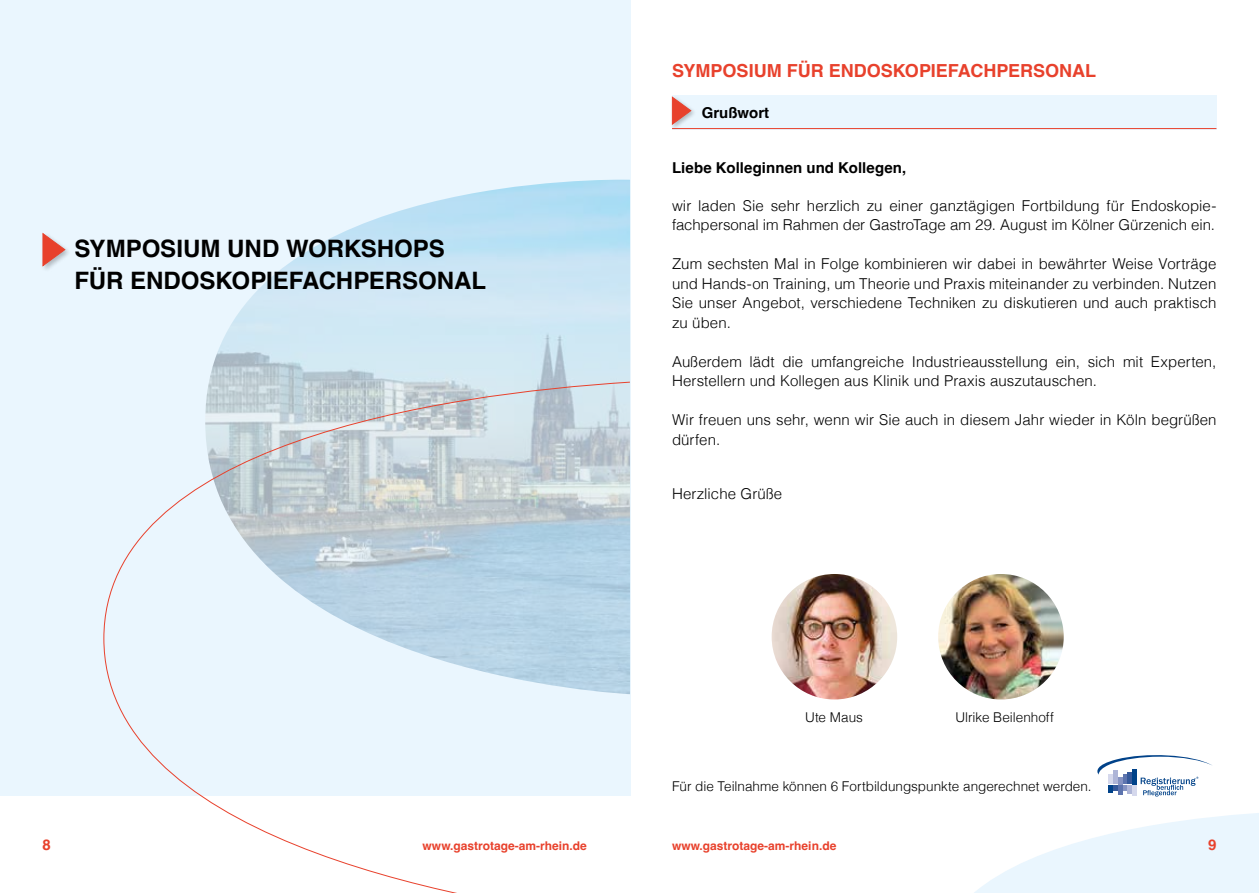
<style>
.page{position:relative;width:1259px;height:893px;background:#fff}
.page>*{position:absolute;margin:0;border:0;box-sizing:border-box;transform-origin:0 0}
.t1{font:700 24px/31.5px "Helvetica";color:#000}
.t2{font:700 18px "Helvetica";color:#e8412c}
.t3{font:300 15px/19.5px "Helvetica";letter-spacing:.005em;color:#000}
.t4{font:700 15px "Helvetica";color:#000}
.t5{font:700 15px "Helvetica";color:#e8412c}
.t6{font:300 13.5px "Helvetica";color:#000}
.t7{font:700 12px "Helvetica";color:#e8412c}
</style>
<div class="page">
<svg style="left:974px;top:813px;width:285px;height:80px"></svg>
<div style="left:672px;top:96px;width:544px;height:34px;background:#eaf6fe"></div>
<div style="left:0;top:0;width:630px;height:795px;background:#eaf6fe"></div>
<img style="left:209px;top:180px;width:421px;height:201px">
<div style="left:41px;top:232px;width:31px;height:41px;background:#000;opacity:.25"></div>
<svg style="left:42px;top:232px;width:24px;height:35px"></svg>
<svg style="left:103px;top:381px;width:528px;height:512px"></svg>
<hr style="left:672px;top:128px;width:544px;height:1px;background:#e8412c">
<div style="left:670px;top:95px;width:26px;height:35px;background:#000;opacity:.25"></div>
<svg style="left:671px;top:96px;width:21px;height:30px"></svg>
<img style="left:771px;top:574px;width:126px;height:125px;border-radius:63px">
<img style="left:938px;top:574px;width:125px;height:125px;border-radius:63px">
<svg style="left:1097px;top:755px;width:115px;height:41px"></svg>
<p class="t2" style="left:672px;top:60px;width:425px">SYMPOSIUM FÜR ENDOSKOPIEFACHPERSONAL</p>
<h1 class="t1" style="left:74px;top:236px;width:413px">SYMPOSIUM UND WORKSHOPS<br>FÜR ENDOSKOPIEFACHPERSONAL</h1>
<p class="t4" style="left:702px;top:103px;width:69px">Grußwort</p>
<p class="t4" style="left:672px;top:159px;width:236px">Liebe Kolleginnen und Kollegen,</p>
<p class="t3" style="left:672px;top:194px;width:546px">wir laden Sie sehr herzlich zu einer ganztägigen Fortbildung für Endoskopie&shy;fachpersonal im Rahmen der GastroTage am 29. August im Kölner Gürzenich ein.</p>
<p class="t3" style="left:672px;top:253px;width:546px;text-align:justify">Zum sechsten Mal in Folge kombinieren wir dabei in bewährter Weise Vorträge und Hands-on Training, um Theorie und Praxis miteinander zu verbinden. Nutzen Sie unser Angebot, verschiedene Techniken zu diskutieren und auch praktisch zu üben.</p>
<p class="t3" style="left:672px;top:350px;width:546px">Außerdem lädt die umfangreiche Industrieausstellung ein, sich mit Experten,<br>Herstellern und Kollegen aus Klinik und Praxis auszutauschen.</p>
<p class="t3" style="left:672px;top:409px;width:546px">Wir freuen uns sehr, wenn wir Sie auch in diesem Jahr wieder in Köln begrüßen dürfen.</p>
<p class="t3" style="left:672px;top:482px;width:112px">Herzliche Grüße</p>
<p class="t6" style="left:805px;top:706px;width:59px">Ute Maus</p>
<p class="t6" style="left:955px;top:706px;width:100px">Ulrike Beilenhoff</p>
<p class="t6" style="left:672px;top:775px;width:421px">Für die Teilnahme können 6 Fortbildungspunkte angerechnet werden.</p>
<p class="t5" style="left:43px;top:836px;width:10px">8</p>
<p class="t7" style="left:423px;top:839px;width:166px">www.gastrotage-am-rhein.de</p>
<p class="t7" style="left:672px;top:839px;width:166px">www.gastrotage-am-rhein.de</p>
<p class="t5" style="left:1208px;top:836px;width:10px">9</p>
</div>
